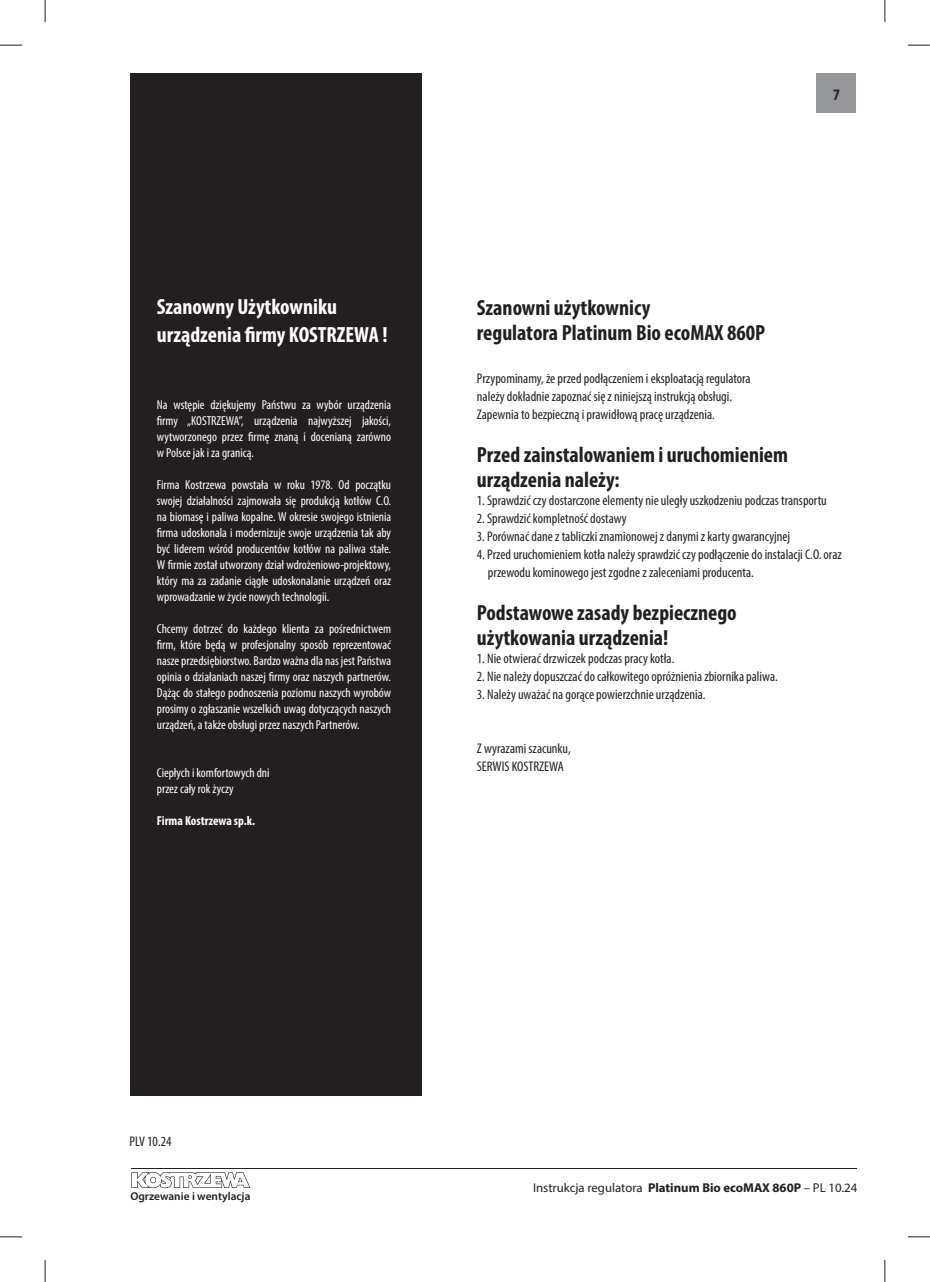
<style>
.page{position:relative;width:930px;height:1282px;background:#fff}
.page>*{position:absolute;margin:0;border:0;box-sizing:border-box;transform-origin:0 0}
.Podrozdział{font:700 condensed 22px/25px "Myriad Pro";color:#231f20}
.Tekst_ramka_-_czarne{font:700 condensed 22px "Myriad Pro";color:#fff}
.t1{font:700 condensed 16px "Myriad Pro";color:#231f20}
.Akapit_zwykły{font:condensed 14px/18px "Myriad Pro";color:#231f20}
.Tekst_ramka_-_czarne-2{font:condensed 13px/16px "Myriad Pro";color:#fff;text-align:justify}
.Tekst_ramka_-_czarne-3{font:700 condensed 13px "Myriad Pro";color:#fff}
.t2{font:12.8px "Myriad Pro";color:#231f20}
.t3{font:600 11.4px "Myriad Pro";color:#231f20}
.s1{font-weight:700}
</style>
<div class="page">
<svg style="left:45px;top:0;width:1px;height:22px"></svg>
<svg style="left:884px;top:1260px;width:1px;height:21px"></svg>
<svg style="left:908px;top:45px;width:22px;height:1px"></svg>
<svg style="left:0;top:1236px;width:22px;height:1px"></svg>
<svg style="left:0;top:45px;width:22px;height:1px"></svg>
<svg style="left:908px;top:1236px;width:22px;height:1px"></svg>
<svg style="left:884px;top:0;width:1px;height:22px"></svg>
<svg style="left:45px;top:1260px;width:1px;height:21px"></svg>
<div style="left:816px;top:74px;width:40px;height:39px;background:#949699"></div>
<hr style="left:131px;top:1167px;width:726px;height:1px;background:#231f20">
<svg style="left:131px;top:1172px;width:119px;height:16px"></svg>
<div style="left:130px;top:74px;width:292px;height:1021px;background:#231f20"></div>
<p class="Tekst_ramka_-_czarne" style="left:157px;top:293px;width:182px">Szanowny Użytkowniku</p>
<p class="Tekst_ramka_-_czarne" style="left:157px;top:321px;width:232px">urządzenia firmy KOSTRZEWA !</p>
<p class="Tekst_ramka_-_czarne-2" style="left:157px;top:396px;width:236px">Na wstępie dziękujemy Państwu za wybór urządzenia firmy „KOSTRZEWA”, urządzenia najwyższej jakości, wytworzonego przez firmę znaną i docenianą zarówno w Polsce jak i za granicą.</p>
<p class="Tekst_ramka_-_czarne-2" style="left:157px;top:476px;width:236px">Firma Kostrzewa powstała w roku 1978. Od początku swojej działalności zajmowała się produkcją kotłów C.O. na biomasę i paliwa kopalne. W okresie swojego istnienia firma udoskonala i modernizuje swoje urządzenia tak aby być liderem wśród producentów kotłów na paliwa stałe.<br>W firmie został utworzony dział wdrożeniowo-projektowy, który ma za zadanie ciągłe udoskonalanie urządzeń oraz wprowadzanie w życie nowych technologii.</p>
<p class="Tekst_ramka_-_czarne-2" style="left:157px;top:620px;width:236px">Chcemy dotrzeć do każdego klienta za pośrednictwem firm, które będą w profesjonalny sposób reprezentować nasze przedsiębiorstwo. Bardzo ważna dla nas jest Państwa opinia o działaniach naszej firmy oraz naszych partnerów.<br>Dążąc do stałego podnoszenia poziomu naszych wyrobów prosimy o zgłaszanie wszelkich uwag dotyczących naszych urządzeń, a także obsługi przez naszych Partnerów.</p>
<p class="Tekst_ramka_-_czarne-2" style="left:157px;top:764px;width:114px">Ciepłych i komfortowych dni</p>
<p class="Tekst_ramka_-_czarne-2" style="left:157px;top:780px;width:78px">przez cały rok życzy</p>
<p class="Tekst_ramka_-_czarne-3" style="left:157px;top:812px;width:100px">Firma Kostrzewa sp.k.</p>
<p class="t1" style="left:833px;top:84px;width:8px">7</p>
<p class="Podrozdział" style="left:477px;top:295px;width:290px">Szanowni użytkownicy<br>regulatora Platinum Bio ecoMAX 860P</p>
<p class="Akapit_zwykły" style="left:477px;top:369px;width:275px">Przypominamy, że przed podłączeniem i eksploatacją regulatora należy dokładnie zapoznać się z niniejszą instrukcją obsługi.<br>Zapewnia to bezpieczną i prawidłową pracę urządzenia.</p>
<p class="Podrozdział" style="left:477px;top:441px;width:313px">Przed zainstalowaniem i uruchomieniem urządzenia należy:</p>
<p class="Akapit_zwykły" style="left:477px;top:490px;width:351px">1. Sprawdzić czy dostarczone elementy nie uległy uszkodzeniu podczas transportu</p>
<p class="Akapit_zwykły" style="left:477px;top:508px;width:151px">2. Sprawdzić kompletność dostawy</p>
<p class="Akapit_zwykły" style="left:477px;top:526px;width:315px">3. Porównać dane z tabliczki znamionowej z danymi z karty gwarancyjnej</p>
<p class="Akapit_zwykły" style="left:477px;top:544px;width:366px">4. Przed uruchomieniem kotła należy sprawdzić czy podłączenie do instalacji C.O. oraz</p>
<p class="Akapit_zwykły" style="left:488px;top:562px;width:267px">przewodu kominowego jest zgodne z zaleceniami producenta.</p>
<p class="Podrozdział" style="left:477px;top:599px;width:261px">Podstawowe zasady bezpiecznego użytkowania urządzenia!</p>
<p class="Akapit_zwykły" style="left:477px;top:648px;width:199px">1. Nie otwierać drzwiczek podczas pracy kotła.</p>
<p class="Akapit_zwykły" style="left:477px;top:666px;width:302px">2. Nie należy dopuszczać do całkowitego opróżnienia zbiornika paliwa.</p>
<p class="Akapit_zwykły" style="left:477px;top:684px;width:230px">3. Należy uważać na gorące powierzchnie urządzenia.</p>
<p class="Akapit_zwykły" style="left:477px;top:738px;width:95px">Z wyrazami szacunku,</p>
<p class="Akapit_zwykły" style="left:477px;top:756px;width:89px">SERWIS KOSTRZEWA</p>
<p class="Akapit_zwykły" style="left:130px;top:1132px;width:43px">PLV 10.24</p>
<p class="t3" style="left:130px;top:1188px;width:122px">Ogrzewanie i wentylacja</p>
<p class="t2" style="left:533px;top:1180px;width:326px">Instrukcja regulatora <span class="s1">Platinum Bio ecoMAX 860P</span> – PL 10.24</p>
</div>
